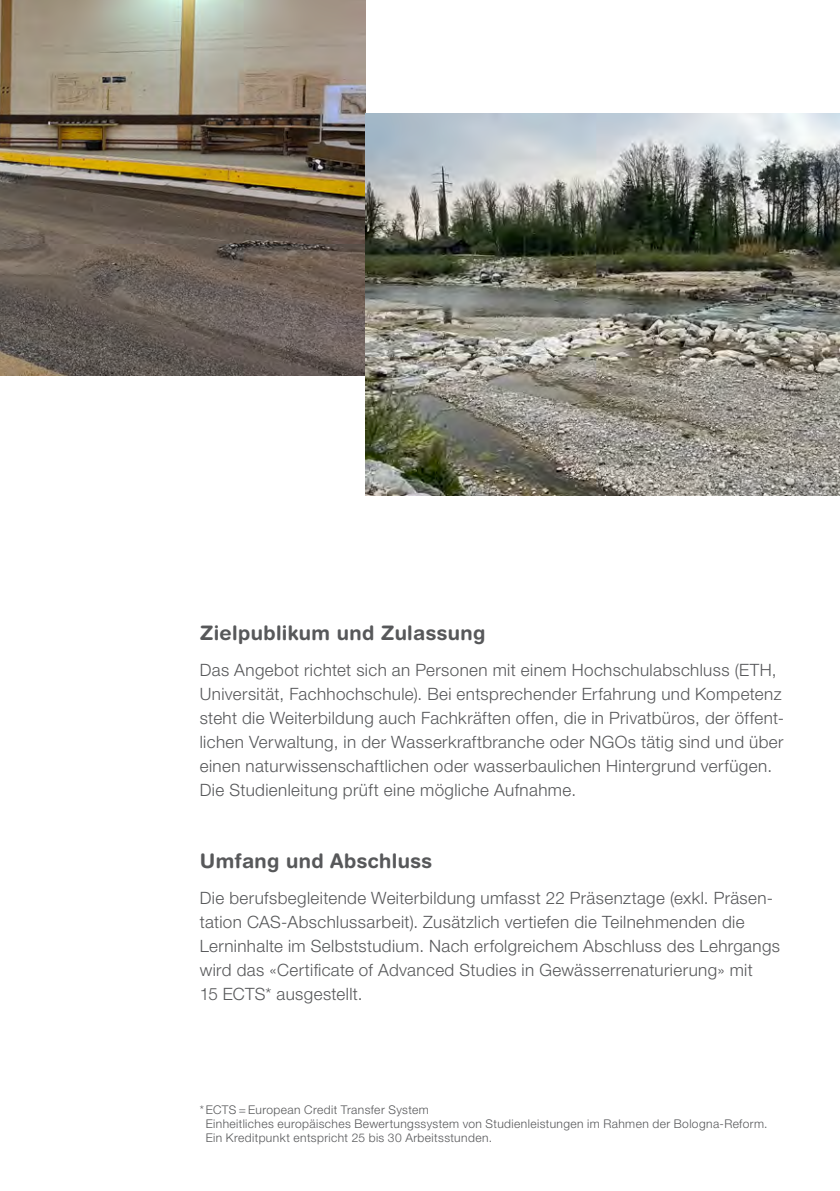
<style>
.page{position:relative;width:840px;height:1191px;background:#fff}
.page>*{position:absolute;margin:0;border:0;box-sizing:border-box;transform-origin:0 0}
.t1{font:700 20px "Helvetica Rounded LT Std";letter-spacing:.02em;color:#57585a}
.t2{font:300 17px/24px "Helvetica Neue LT Pro";letter-spacing:.025em;color:#57585a}
.t3{font:300 12px/14.4px "Helvetica Neue LT Pro";letter-spacing:.035em;color:#57585a}
</style>
<div class="page">
<img style="left:0;top:0;width:365px;height:376px">
<img style="left:365px;top:113px;width:474px;height:383px">
<p class="t1" style="left:200px;top:620px;width:287px">Zielpublikum und Zulassung</p>
<p class="t2" style="left:200px;top:657px;width:585px">Das Angebot richtet sich an Personen mit einem Hochschulabschluss (ETH, Universität, Fachhochschule). Bei entsprechender Erfahrung und Kompetenz steht die Weiterbildung auch Fachkräften offen, die in Privatbüros, der öffent&shy;lichen Verwaltung, in der Wasserkraftbranche oder NGOs tätig sind und über einen naturwissenschaftlichen oder wasserbaulichen Hintergrund verfügen.<br>Die Studienleitung prüft eine mögliche Aufnahme.</p>
<p class="t1" style="left:200px;top:848px;width:234px">Umfang und Abschluss</p>
<p class="t2" style="left:200px;top:885px;width:581px">Die berufsbegleitende Weiterbildung umfasst 22 Präsenztage (exkl. Präsen&shy;tation CAS-Abschlussarbeit). Zusätzlich vertiefen die Teilnehmenden die Lerninhalte im Selbststudium. Nach erfolgreichem Abschluss des Lehrgangs wird das «Certificate of Advanced Studies in Gewässerrenaturierung» mit<br>15 ECTS* ausgestellt.</p>
<p class="t3" style="left:206px;top:1101px;width:563px;text-indent:-6px">*ECTS = European Credit Transfer System<br>Einheitliches europäisches Bewertungssystem von Studienleistungen im Rahmen der Bologna-Reform.<br>Ein Kreditpunkt entspricht 25 bis 30 Arbeitsstunden.</p>
</div>
